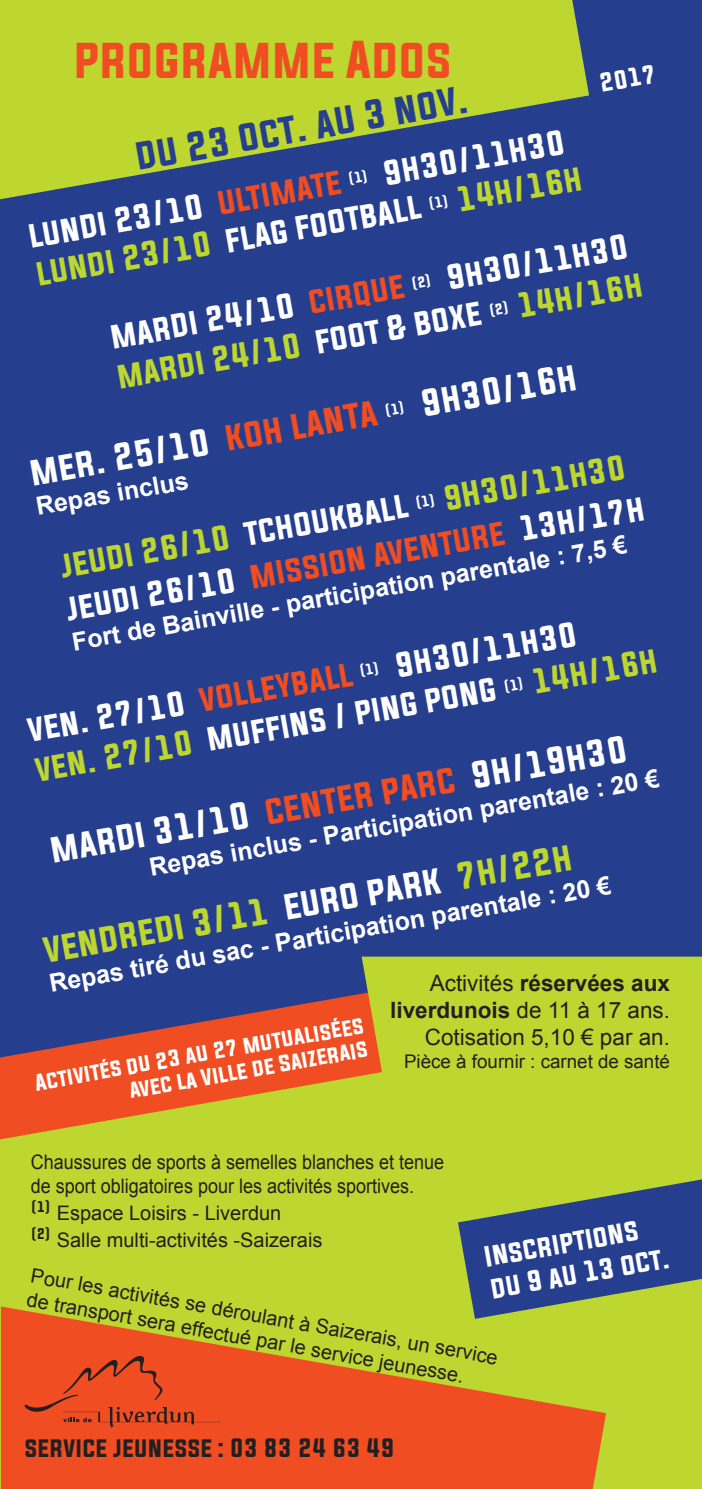
<style>
.page{position:relative;width:702px;height:1489px;background:#fff}
.page>*{position:absolute;margin:0;border:0;box-sizing:border-box;transform-origin:0 0}
.t1{font:45px "Evogria";color:#f04d22}
.t2{font:35px "Evogria";color:#253f8e}
.t3{font:32.5px "Evogria";color:#fff}
.t4{font:32.5px "Evogria";color:#bed630}
.t5{font:30px "Evogria";color:#fff}
.t6{font:30px "Evogria";color:#bed630}
.t7{font:30px "Evogria";color:#f04d22}
.t8{font:700 25px "Arial";color:#fff}
.t9{font:25px "Evogria";color:#fff}
.t10{font:22.5px/27px "Arial";color:#231f20;text-align:right}
.t11{font:22.5px "Evogria";color:#231f20}
.t12{font:22.5px "Evogria";color:#fff}
.t13{font:20px "Arial";color:#231f20}
.t14{font:20px/24px "Arial";color:#231f20;scale:.9 1}
.t15{font:20px/24px "Evogria";color:#fff;text-align:right}
.t16{font:18.75px "Arial";color:#231f20}
.s1{color:#bed630}
.s2{color:#f04d22}
.s3{color:#fff}
.s4{font-weight:700}
</style>
<div class="page">
<div style="left:0;top:909px;width:702px;height:579px;background:#bed630"></div>
<div style="left:0;top:0;width:702px;height:1057px;background:#253f8e"></div>
<svg style="left:0;top:0;width:589px;height:199px;fill:#bed630"></svg>
<svg style="left:0;top:993px;width:361px;height:146px;fill:#f04d22"></svg>
<svg style="left:458px;top:1179px;width:244px;height:127px"></svg>
<svg style="left:1px;top:1306px;width:605px;height:182px;fill:#f04d22"></svg>
<div style="left:361px;top:956px;width:341px;height:120px;background:#bed630"></div>
<svg style="left:24px;top:1355px;width:196px;height:72px;background:#df4921"></svg>
<svg style="left:429px;top:194px;width:19px;height:5px"></svg>
<svg style="left:348px;top:169px;width:19px;height:17px"></svg>
<p class="t1" style="left:74px;top:28px;width:380px">PROGRAMME ADOS</p>
<p class="t12" style="left:596px;top:67px;width:59px;rotate:-10deg">2017</p>
<p class="t2" style="left:131px;top:132px;width:339px;rotate:-10deg">DU 23 OCT. AU 3 NOV.</p>
<p class="t5" style="left:33px;top:253px;width:392px;rotate:-10deg"><span class="s1">LUNDI 23/10</span> FL AG FOOTBALL</p>
<p class="t5" style="left:379px;top:153px;width:186px;rotate:-10deg">9H30/11H30</p>
<p class="t6" style="left:453px;top:179px;width:128px;rotate:-10deg">14H/16H</p>
<p class="t5" style="left:25px;top:215px;width:318px;rotate:-10deg">LUNDI 23/10 <span class="s2">ULTIMATE</span></p>
<p class="t5" style="left:442px;top:257px;width:186px;rotate:-10deg">9H30/11H30</p>
<p class="t6" style="left:513px;top:285px;width:128px;rotate:-10deg">14H/16H</p>
<p class="t5" style="left:107px;top:316px;width:299px;rotate:-10deg">MARDI 24/10 <span class="s2">CIRQUE</span></p>
<p class="t6" style="left:114px;top:356px;width:371px;rotate:-10deg">MARDI 24/10 <span class="s3">FOOT &amp; BOXE</span></p>
<p class="t3" style="left:416px;top:381px;width:160px;rotate:-10deg">9H30/16H</p>
<p class="t3" style="left:26px;top:450px;width:353px;rotate:-10deg">MER. 25/10 <span class="s2">KOH LANTA</span></p>
<p class="t6" style="left:440px;top:477px;width:186px;rotate:-10deg">9H30/11H30</p>
<p class="t8" style="left:33px;top:489px;width:156px;rotate:-10deg">Repas inclus</p>
<p class="t6" style="left:57px;top:545px;width:353px;rotate:-10deg">JEUDI 26/10 <span class="s3">TCHOUKBALL</span></p>
<p class="t5" style="left:63px;top:588px;width:588px;rotate:-10deg">JEUDI 26/10 <span class="s2">MISSION AVENTURE</span> 13H/17H</p>
<p class="t8" style="left:69px;top:624px;width:564px;rotate:-10deg">Fort de Bainville - participation parentale : 7,5 €</p>
<p class="t5" style="left:391px;top:644px;width:186px;rotate:-10deg">9H30/11H30</p>
<p class="t6" style="left:528px;top:661px;width:128px;rotate:-10deg">14H/16H</p>
<p class="t7" style="left:24px;top:709px;width:331px;rotate:-10deg"><span class="s3">VEN. 27/10</span> VOLLEYBALL</p>
<p class="t5" style="left:32px;top:748px;width:469px;rotate:-10deg"><span class="s1">VEN. 27/10</span> MUFFI NS / PING PONG</p>
<p class="t3" style="left:47px;top:827px;width:586px;rotate:-10deg">MARDI 31/10 <span class="s2">CENTER PARC</span> 9H/19H30</p>
<p class="t8" style="left:146px;top:850px;width:518px;rotate:-10deg">Repas inclus - Participation parentale : 20 €</p>
<p class="t4" style="left:39px;top:926px;width:538px;rotate:-10deg">VENDREDI 3/11 <span class="s3">EURO PARK</span> 7H/22H</p>
<p class="t8" style="left:46px;top:966px;width:571px;rotate:-10deg">Repas tiré du sac - Participation parentale : 20 €</p>
<p class="t10" style="left:390px;top:969px;width:281px">Activités <span class="s4">réservées aux liverdunois</span> de 11 à 17 ans.<br>Cotisation 5,10 € par an.</p>
<p class="t16" style="left:404px;top:1048px;width:267px">Pièce à fournir : carnet de santé</p>
<p class="t15" style="left:34px;top:1071px;width:334px;rotate:-10deg">ACTIVITÉS DU 23 AU 27 MUTUALISÉES<br>AVEC LA VILLE DE SAIZERAIS</p>
<p class="t14" style="left:31px;top:1149px;width:461px">Chaussures de sports à semelles blanches et tenue de sport obligatoires pour les activités sportives.</p>
<p class="t13" style="left:31px;top:1198px;width:252px"><sup>(1)</sup> Espace Loisirs - Liverdun</p>
<p class="t13" style="left:31px;top:1225px;width:293px"><sup>(2)</sup> Salle multi-activités -Saizerais</p>
<p class="t9" style="left:482px;top:1239px;width:157px;rotate:-10deg">INSCRIPTIONS</p>
<p class="t9" style="left:487px;top:1271px;width:183px;rotate:-10deg">DU 9 AU 13 OCT.</p>
<p class="t13" style="left:34px;top:1261px;width:475px;rotate:10deg">Pour les activités se déroulant à Saizerais, un service</p>
<p class="t13" style="left:29px;top:1285px;width:445px;rotate:10deg">de transport sera effectué par le service jeunesse.</p>
<p class="t11" style="left:24px;top:1432px;width:372px">SERVICE JEUNESSE : 03 83 24 63 49</p>
</div>
